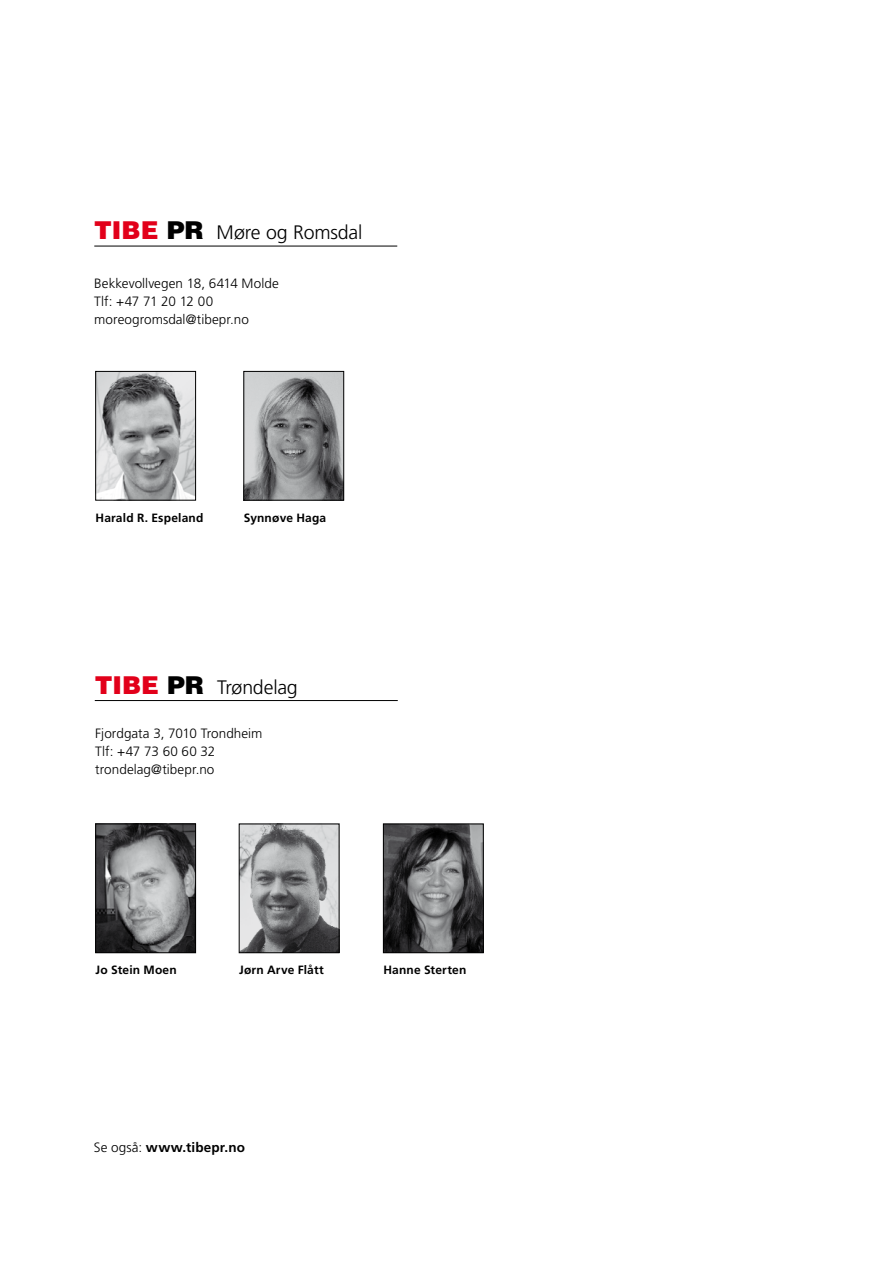
<style>
.page{position:relative;width:893px;height:1263px;background:#fff}
.page>*{position:absolute;margin:0;border:0;box-sizing:border-box;transform-origin:0 0}
.t1{font:300 24.6px "Helvetica";color:#000}
.t2{font:300 19.5px "Frutiger";letter-spacing:-.01em;color:#000}
.t3{font:300 13.5px/18px "Frutiger";letter-spacing:.005em;color:#000}
.t4{font:700 13.5px "Frutiger";letter-spacing:.01em;color:#000}
.t5{font:700 12px "Frutiger";letter-spacing:.015em;color:#000}
.s1{font-weight:900;color:#e2001a}
.s2{font-weight:900}
.s3{font-weight:300}
</style>
<div class="page">
<hr style="left:94px;top:246px;width:303px;height:1px;background:#000">
<img style="left:97px;top:373px;width:97px;height:126px">
<div style="left:95px;top:371px;width:101px;height:130px;border:1px solid #000"></div>
<img style="left:245px;top:373px;width:97px;height:126px">
<div style="left:243px;top:371px;width:101px;height:130px;border:1px solid #000"></div>
<img style="left:97px;top:825px;width:97px;height:126px">
<div style="left:95px;top:823px;width:101px;height:130px;border:1px solid #000"></div>
<hr style="left:95px;top:700px;width:303px;height:1px;background:#000">
<img style="left:241px;top:825px;width:96px;height:126px">
<div style="left:239px;top:823px;width:100px;height:130px;border:1px solid #000"></div>
<img style="left:385px;top:825px;width:97px;height:126px">
<div style="left:383px;top:823px;width:101px;height:130px;border:1px solid #000"></div>
<h1 class="t1" style="left:94px;top:215px;width:200px"><span class="s1">TIBE</span> <span class="s2">PR</span> Bergen</h1>
<h2 class="t2" style="left:217px;top:221px;width:147px">Møre og Romsdal</h2>
<p class="t3" style="left:94px;top:274px;width:186px">Bekkevollvegen 18, 6414 Molde<br>Tlf: +47 71 20 12 00 moreogromsdal@tibepr.no</p>
<p class="t5" style="left:96px;top:510px;width:109px">Harald R. Espeland</p>
<p class="t5" style="left:244px;top:510px;width:84px">Synnøve Haga</p>
<h1 class="t1" style="left:95px;top:669px;width:200px"><span class="s1">TIBE</span> <span class="s2">PR</span> Bergen</h1>
<h2 class="t2" style="left:217px;top:676px;width:82px">Trøndelag</h2>
<p class="t3" style="left:95px;top:724px;width:169px">Fjordgata 3, 7010 Trondheim<br>Tlf: +47 73 60 60 32 trondelag@tibepr.no</p>
<p class="t5" style="left:96px;top:963px;width:83px">Jo Stein Moen</p>
<p class="t5" style="left:239px;top:963px;width:86px">Jørn Arve Flått</p>
<p class="t5" style="left:383px;top:963px;width:84px">Hanne Sterten</p>
<p class="t4" style="left:94px;top:1139px;width:153px"><span class="s3">Se også:</span> www.tibepr.no</p>
</div>
